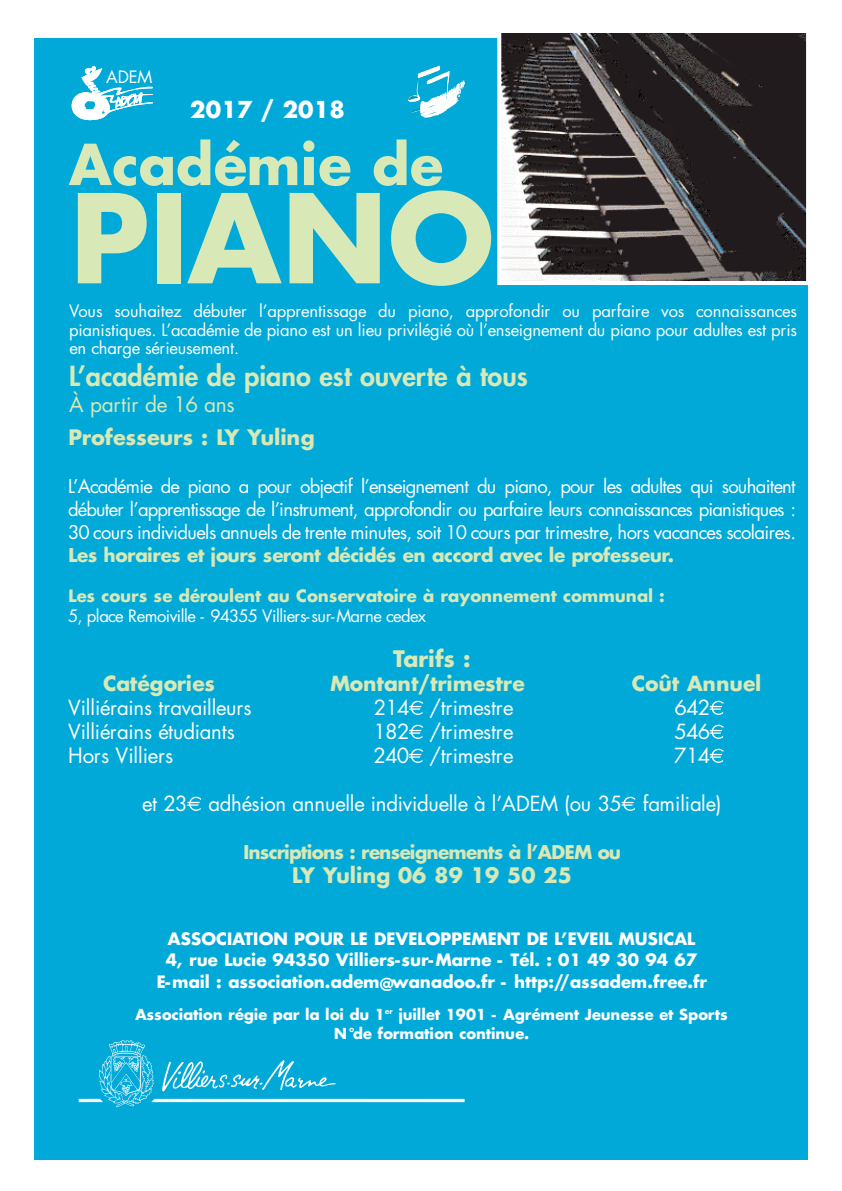
<style>
.page{position:relative;width:842px;height:1191px;background:#fff}
.page>*{position:absolute;margin:0;border:0;box-sizing:border-box;transform-origin:0 0}
.t1{font:700 119.8px "Futura";letter-spacing:-.025em;color:#d8e8b6}
.t2{font:700 55px "Futura";letter-spacing:-.02em;color:#d8e8b6}
.t3{font:800 27px "Futura Std";color:#d8e8b6}
.t4{font:700 22.6px "Futura";letter-spacing:.005em;color:#fff}
.t5{font:700 22.2px "Futura";letter-spacing:-.01em;color:#d8e8b6}
.t6{font:700 20.8px "Futura";letter-spacing:-.005em;color:#d8e8b6}
.t7{font:20.8px "Futura Std";letter-spacing:-.02em;color:#d8e8b6}
.t8{font:20.6px "Futura Std";letter-spacing:-.005em;color:#fff}
.t9{font:20.2px "Futura Std";letter-spacing:-.01em;color:#fff}
.t10{font:700 20.2px "Futura";letter-spacing:-.015em;color:#d8e8b6}
.t11{font:18.4px/22.6px "Futura Std";letter-spacing:-.035em;color:#fff;text-align:justify}
.t12{font:700 18.4px "Futura";letter-spacing:-.045em;color:#d8e8b6}
.t13{font:16.6px/18.4px "Futura Std";letter-spacing:-.02em;color:#fff;text-align:justify}
.t14{font:700 16.6px/21.6px "Futura";letter-spacing:-.02em;color:#fff;text-align:center}
.t15{font:700 16.6px "Futura";letter-spacing:-.01em;color:#d8e8b6}
.t16{font:700 14.8px/19.2px "Futura";letter-spacing:-.01em;color:#fff;text-align:center}
</style>
<div class="page">
<div style="left:34px;top:39px;width:773px;height:1121px;background:#00a9d8"></div>
<img style="left:99px;top:1040px;width:35px;height:67px">
<img style="left:173px;top:1060px;width:121px;height:30px">
<img style="left:71px;top:66px;width:82px;height:55px">
<svg style="left:409px;top:701px;width:14px;height:14px"></svg>
<svg style="left:709px;top:701px;width:15px;height:14px"></svg>
<svg style="left:409px;top:724px;width:14px;height:15px"></svg>
<svg style="left:709px;top:724px;width:15px;height:15px"></svg>
<svg style="left:409px;top:748px;width:14px;height:15px"></svg>
<svg style="left:709px;top:748px;width:15px;height:15px"></svg>
<svg style="left:187px;top:796px;width:14px;height:15px"></svg>
<svg style="left:621px;top:796px;width:14px;height:15px"></svg>
<img style="left:502px;top:34px;width:303px;height:246px">
<div style="left:497px;top:29px;width:313px;height:256px;border:4px solid #fff"></div>
<img style="left:407px;top:65px;width:43px;height:48px">
<img style="left:419px;top:80px;width:46px;height:38px">
<p class="t13" style="left:106px;top:68px;width:48px">ADEM</p>
<p class="t4" style="left:190px;top:93px;width:156px">2017 / 2018</p>
<h2 class="t2" style="left:68px;top:125px;width:378px">Académie de</h2>
<h1 class="t1" style="left:68px;top:152px;width:430px">PIANO</h1>
<p class="t13" style="left:69px;top:302px;width:114px">Vous souhaitez</p>
<p class="t13" style="left:69px;top:302px;width:730px;text-indent:124px">débuter l’apprentissage du piano, approfondir ou parfaire vos connaissances pianistiques. L’académie de piano est un lieu privilégié où l’enseignement du piano pour adultes est pris en charge sérieusement.</p>
<h3 class="t3" style="left:69px;top:359px;width:460px">L’académie de piano est ouverte à tous</h3>
<p class="t7" style="left:69px;top:391px;width:167px">À partir de 16 ans</p>
<p class="t6" style="left:68px;top:422px;width:248px">Professeurs : LY Yuling</p>
<p class="t11" style="left:68px;top:475px;width:729px">L’Académie de piano a pour objectif l’enseignement du piano, pour les adultes qui souhaitent débuter l’apprentissage de l’instrument, approfondir ou parfaire leurs connaissances pianistiques :<br>30 cours individuels annuels de trente minutes, soit 10 cours par trimestre, hors vacances scolaires.</p>
<p class="t12" style="left:68px;top:541px;width:607px">Les horaires et jours seront décidés en accord avec le professeur.</p>
<p class="t15" style="left:68px;top:584px;width:598px">Les cours se déroulent au Conservatoire à rayonnement communal :</p>
<p class="t13" style="left:68px;top:607px;width:359px">5, place Remoiville - 94355 Villiers-sur-Marne cedex</p>
<p class="t5" style="left:393px;top:642px;width:79px">Tarifs :</p>
<p class="t10" style="left:103px;top:668px;width:114px">Catégories</p>
<p class="t10" style="left:330px;top:668px;width:197px">Montant/trimestre</p>
<p class="t10" style="left:632px;top:668px;width:131px">Coût Annuel</p>
<p class="t9" style="left:68px;top:694px;width:185px">Villiérains travailleurs</p>
<p class="t9" style="left:374px;top:694px;width:141px">214 /trimestre</p>
<p class="t9" style="left:674px;top:694px;width:37px">642</p>
<p class="t9" style="left:68px;top:718px;width:168px">Villiérains étudiants</p>
<p class="t9" style="left:374px;top:718px;width:142px">182 /trimestre</p>
<p class="t9" style="left:674px;top:718px;width:37px">546</p>
<p class="t9" style="left:373px;top:742px;width:142px">240 /trimestre</p>
<p class="t9" style="left:674px;top:742px;width:37px">714</p>
<p class="t9" style="left:142px;top:790px;width:581px">et 23 adhésion annuelle individuelle à l’ADEM (ou 35 familiale)</p>
<p class="t12" style="left:243px;top:838px;width:379px">Inscriptions : renseignements à l’ADEM ou</p>
<p class="t6" style="left:292px;top:859px;width:282px">LY Yuling 06 89 19 50 25</p>
<p class="t8" style="left:68px;top:742px;width:107px">Hors Villiers</p>
<p class="t14" style="left:156px;top:927px;width:552px">ASSOCIATION POUR LE DEVELOPPEMENT DE L’EVEIL MUSICAL<br>4, rue Lucie 94350 Villiers-sur-Marne - Tél. : 01 49 30 94 67<br>E-mail : association.adem@wanadoo.fr - http://assadem.free.fr</p>
<p class="t16" style="left:135px;top:1004px;width:594px">Association régie par la loi du 1<sup>er</sup> juillet 1901 - Agrément Jeunesse et Sports<br>N°de formation continue.</p>
</div>
